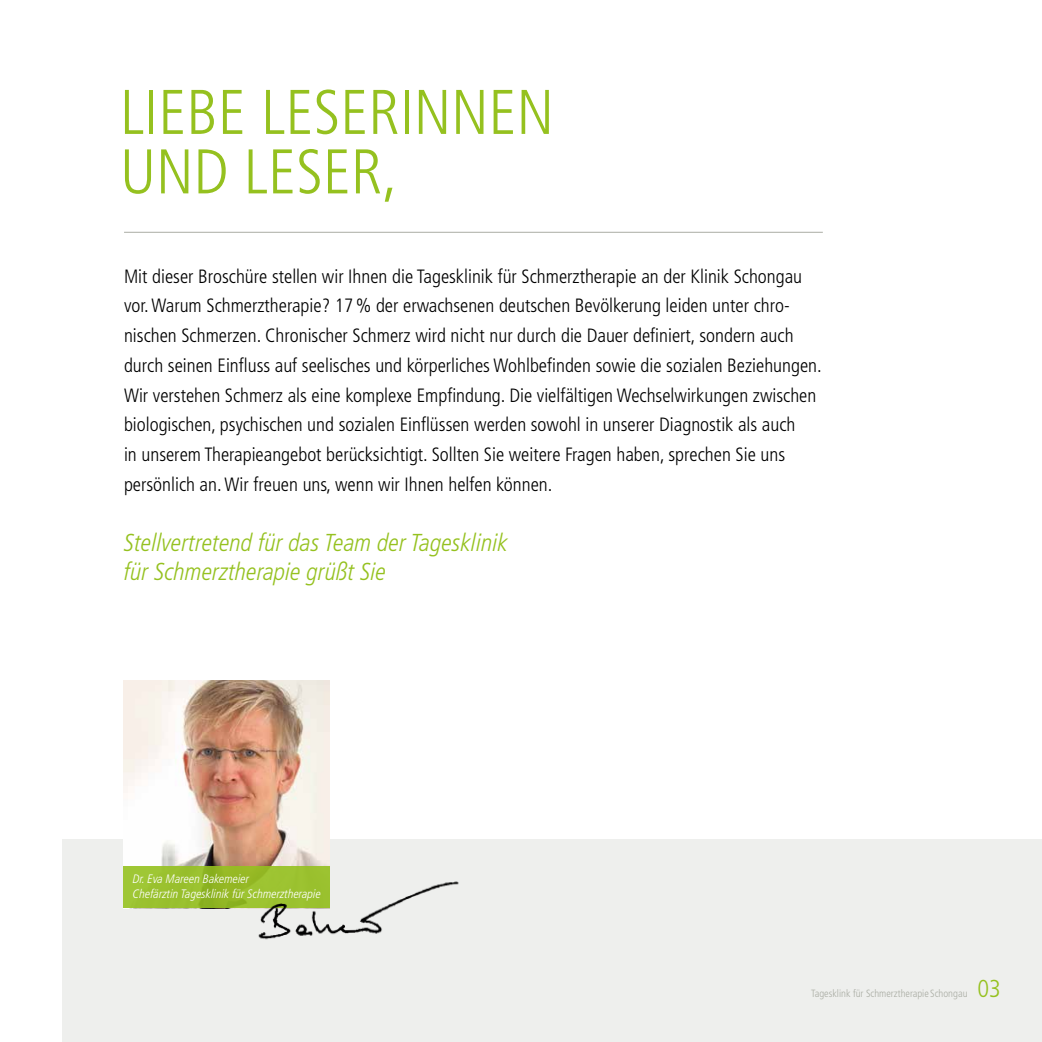
<style>
.page{position:relative;width:1042px;height:1042px;background:#fff}
.page>*{position:absolute;margin:0;border:0;box-sizing:border-box;transform-origin:0 0}
.t1{font:300 condensed 63px/59.5px "Frutiger LT Std";color:#95c11f}
.t2{font:italic 300 condensed 24.5px/29.8px "Frutiger LT Pro";color:#95c11f}
.t3{font:300 condensed 24.5px "Frutiger LT Std";color:#95c11f}
.t4{font:300 condensed 19.25px/29.8px "Frutiger LT Std";color:#000}
.t5{font:italic 300 condensed 12.25px/14.7px "Frutiger LT Pro";color:#fff}
.t6{font:300 condensed 10.5px "Frutiger LT Std";color:#aaada4}
</style>
<div class="page">
<div style="left:62px;top:839px;width:980px;height:203px;background:#eeefed"></div>
<hr style="left:124px;top:232px;width:699px;height:1px;background:#aaada4">
<img style="left:124px;top:681px;width:206px;height:185px">
<svg style="left:124px;top:866px;width:120px;height:42px;background:#97bd2b"></svg>
<img style="left:244px;top:864px;width:215px;height:76px">
<h1 class="t1" style="left:120px;top:83px;width:435px">LIEBE LESERINNEN<br>UND LESER,</h1>
<p class="t4" style="left:124px;top:261px;width:699px">Mit dieser Broschüre stellen wir Ihnen die Tagesklinik für Schmerztherapie an der Klinik Schongau vor. Warum Schmerztherapie? 17% der erwachsenen deutschen Bevölkerung leiden unter chro&shy;nischen Schmerzen. Chronischer Schmerz wird nicht nur durch die Dauer definiert, sondern auch durch seinen Einfluss auf seelisches und körperliches Wohlbefinden sowie die sozialen Beziehungen.<br>Wir verstehen Schmerz als eine komplexe Empfindung. Die vielfältigen Wechselwirkungen zwischen biologischen, psychischen und sozialen Einflüssen werden sowohl in unserer Diagnostik als auch<br>in unserem Therapieangebot berücksichtigt. Sollten Sie weitere Fragen haben, sprechen Sie uns persönlich an. Wir freuen uns, wenn wir Ihnen helfen können.</p>
<p class="t2" style="left:124px;top:527px;width:385px">Stellvertretend für das Team der Tagesklinik für Schmerztherapie grüßt Sie</p>
<p class="t5" style="left:133px;top:872px;width:189px">Dr. Eva Mareen Bakemeier<br>Chefärztin Tagesklinik für Schmerztherapie</p>
<p class="t6" style="left:811px;top:987px;width:158px">Tagesklink für Schmerztherapie Schongau</p>
<p class="t3" style="left:977px;top:974px;width:25px">03</p>
</div>
